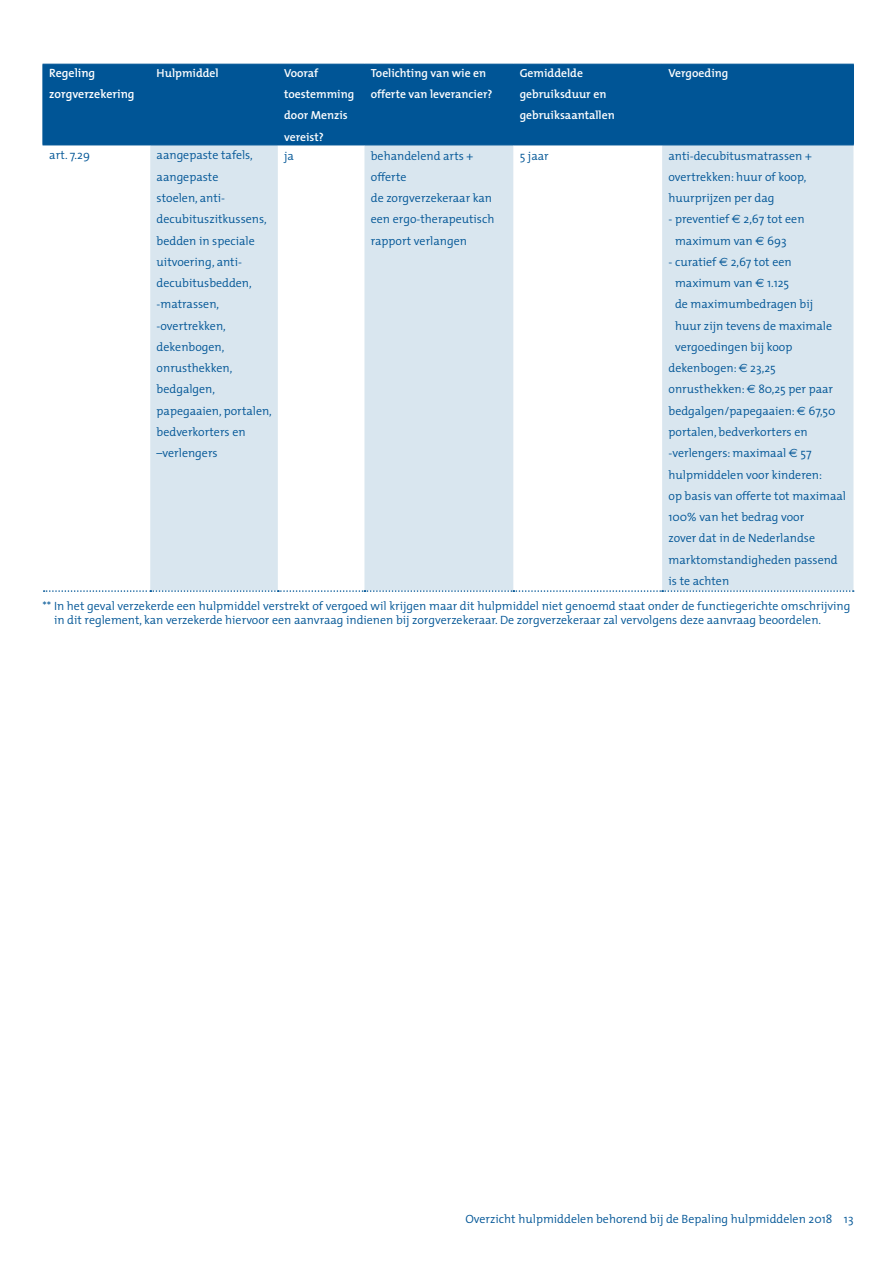
<style>
.page{position:relative;width:893px;height:1263px;background:#fff}
.page>*{position:absolute;margin:0;border:0;box-sizing:border-box;transform-origin:0 0}
.t1{font:300 12px/21.3px "The Mix";color:#005596}
.t2{font:600 12px/21.3px "The Mix";color:#fff}
.t3{font:600 11.7px/21.3px "The Mix";color:#fff}
.s1{font-family:"Euro Sans";font-weight:400}
.s2{font-family:"T Mix"}
</style>
<div class="page">
<div style="left:44px;top:65px;width:809px;height:80px;background:#005596"></div>
<svg style="left:150px;top:146px;width:703px;height:444px;fill:#d9e6ef"></svg>
<hr style="left:43px;top:65px;width:1px;height:80px;background:#005596">
<hr style="left:43px;top:64px;width:107px;height:1px;background:#005596">
<hr style="left:150px;top:64px;width:128px;height:1px;background:#005596">
<hr style="left:278px;top:64px;width:86px;height:1px;background:#005596">
<hr style="left:364px;top:64px;width:149px;height:1px;background:#005596">
<hr style="left:513px;top:64px;width:149px;height:1px;background:#005596">
<hr style="left:662px;top:64px;width:192px;height:1px;background:#005596">
<hr style="left:150px;top:65px;width:1px;height:80px;background:#005596">
<hr style="left:277px;top:65px;width:1px;height:80px;background:#005596">
<hr style="left:364px;top:65px;width:1px;height:80px;background:#005596">
<hr style="left:513px;top:65px;width:1px;height:80px;background:#005596">
<hr style="left:662px;top:65px;width:1px;height:80px;background:#005596">
<hr style="left:853px;top:65px;width:1px;height:80px;background:#005596">
<hr style="left:43px;top:145px;width:107px;height:1px;background:#005596">
<hr style="left:150px;top:145px;width:128px;height:1px;background:#005596">
<hr style="left:278px;top:145px;width:86px;height:1px;background:#005596">
<hr style="left:364px;top:145px;width:149px;height:1px;background:#005596">
<hr style="left:513px;top:145px;width:149px;height:1px;background:#005596">
<hr style="left:662px;top:145px;width:192px;height:1px;background:#005596">
<svg style="left:44px;top:590px;width:810px;height:2px"></svg>
<p class="t2" style="left:49px;top:62px;width:87px">Regeling zorgverzekering</p>
<p class="t3" style="left:157px;top:62px;width:64px">Hulpmiddel</p>
<p class="t3" style="left:284px;top:62px;width:72px">Vooraf toestemming door Menzis vereist?</p>
<p class="t3" style="left:371px;top:62px;width:123px">Toelichting van wie en offerte van leverancier?</p>
<p class="t3" style="left:520px;top:62px;width:97px">Gemiddelde gebruiksduur en gebruiksaantallen</p>
<p class="t3" style="left:668px;top:62px;width:61px">Vergoeding</p>
<p class="t1" style="left:49px;top:144px;width:42px">art. 7.29</p>
<p class="t1" style="left:157px;top:144px;width:117px">aangepaste tafels, aangepaste<br>stoelen, anti&shy;decubituszitkussens, bedden in speciale uitvoering, anti&shy;decubitusbedden, -matrassen, -overtrekken, dekenbogen, onrusthekken, bedgalgen, papegaaien, portalen, bedverkorters en –verlengers</p>
<p class="t1" style="left:284px;top:144px;width:11px">ja</p>
<p class="t1" style="left:371px;top:144px;width:125px">behandelend arts + offerte<br>de zorgverzekeraar kan een ergo-therapeutisch rapport verlangen</p>
<p class="t1" style="left:520px;top:144px;width:31px">5 jaar</p>
<p class="t1" style="left:668px;top:144px;width:145px">anti-decubitusmatrassen + overtrekken: huur of koop, huurprijzen per dag</p>
<p class="t1" style="left:675px;top:208px;width:131px;text-indent:-7px">- preventief <span class="s1">€</span> 2,67 tot een maximum van <span class="s1">€</span> 693</p>
<p class="t1" style="left:668px;top:251px;width:125px">- curatief <span class="s1">€</span> 2,67 tot een</p>
<p class="t1" style="left:675px;top:272px;width:116px">maximum van <span class="s1">€</span> 1.125</p>
<p class="t1" style="left:675px;top:293px;width:140px">de maximumbedragen bij</p>
<p class="t1" style="left:675px;top:315px;width:159px">huur zijn tevens de maximale</p>
<p class="t1" style="left:675px;top:336px;width:119px">vergoedingen bij koop</p>
<p class="t1" style="left:668px;top:357px;width:109px">dekenbogen: <span class="s1">€</span> 23,25</p>
<p class="t1" style="left:668px;top:378px;width:166px">onrusthekken: <span class="s1">€</span> 80,25 per paar</p>
<p class="t1" style="left:668px;top:400px;width:169px">bedgalgen/papegaaien: <span class="s1">€</span> 67,50</p>
<p class="t1" style="left:668px;top:421px;width:141px">portalen, bedverkorters en</p>
<p class="t1" style="left:668px;top:442px;width:145px">-verlengers: maximaal <span class="s1">€</span> 57</p>
<p class="t1" style="left:668px;top:463px;width:155px">hulpmiddelen voor kinderen:</p>
<p class="t1" style="left:668px;top:485px;width:179px">op basis van offerte tot maximaal</p>
<p class="t1" style="left:668px;top:506px;width:137px">100% van het bedrag voor</p>
<p class="t1" style="left:668px;top:527px;width:148px">zover dat in de Nederlandse</p>
<p class="t1" style="left:668px;top:548px;width:171px">marktomstandigheden passend</p>
<p class="t1" style="left:668px;top:570px;width:62px">is te achten</p>
<p class="t1" style="left:54px;top:599px;width:798px;line-height:13.5px;text-indent:-11px">** In het geval verzekerde een hulpmiddel verstrekt of vergoed wil krijgen maar dit hulpmiddel niet genoemd staat onder de functiegerichte omschrijving in dit reglement, kan verzekerde hiervoor een aanvraag indienen bij zorgverzekeraar. De zorgverzekeraar zal vervolgens deze aanvraag beoordelen.</p>
<p class="t1" style="left:465px;top:1208px;width:390px">Overzicht hulpmiddelen behorend bij de Bepaling hulpmiddelen 20<span class="s2">18</span> 13</p>
</div>
